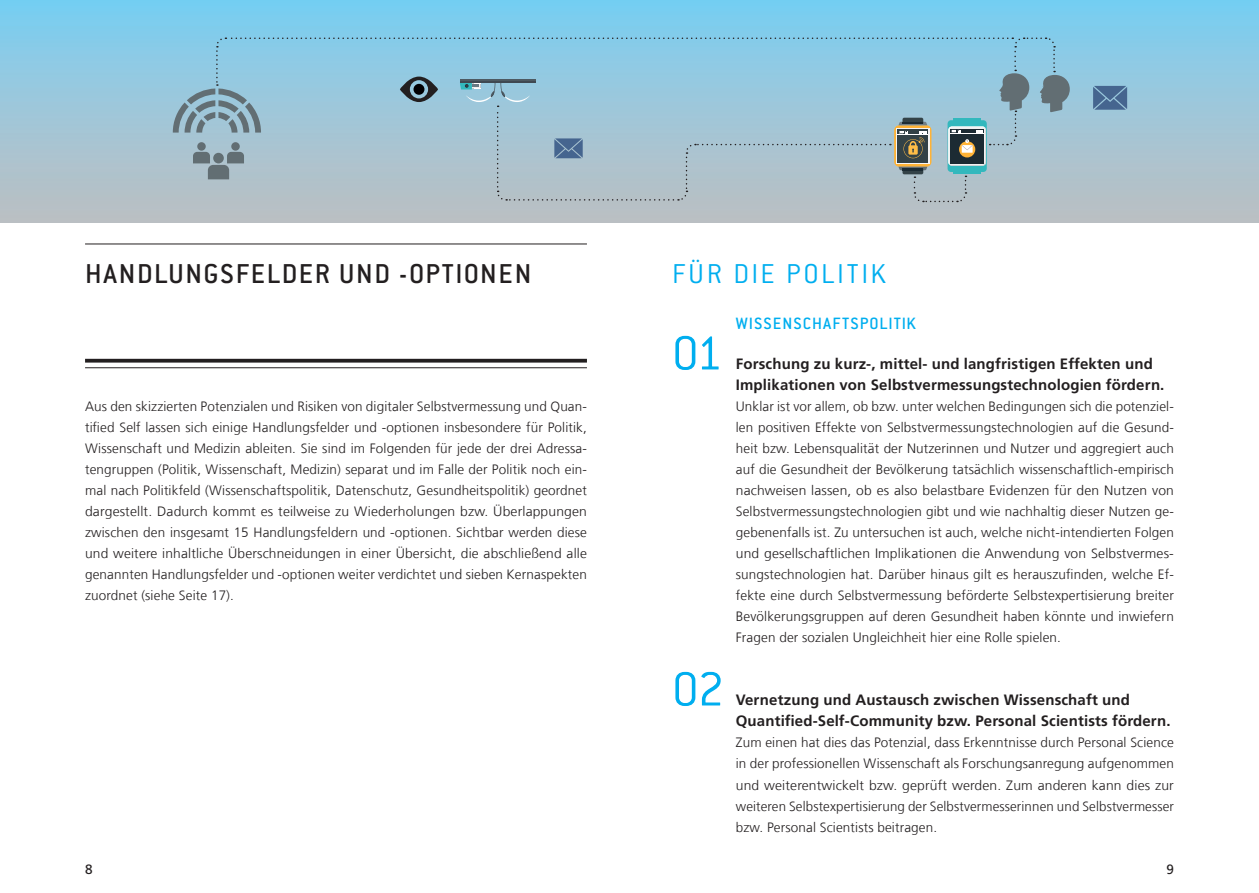
<style>
.page{position:relative;width:1259px;height:893px;background:#fff}
.page>*{position:absolute;margin:0;border:0;box-sizing:border-box;transform-origin:0 0}
.t1{font:300 52.5px "Conduit ITC Std";color:#00aeef}
._01_Headline_Conduit{font:500 30px "Conduit ITC Std";letter-spacing:.06em;color:#231f20}
.Einzug_ZwischenÜ_Con{font:300 30px "Conduit ITC Std";letter-spacing:.085em;color:#00aeef}
._02_Zwischentitel_Co{font:500 18px "Conduit ITC Std";letter-spacing:.06em;color:#00aeef}
.t2{font:700 15px/21px "Frutiger LT Com";letter-spacing:.01em;color:#231f20}
._03_Fliesstext_Fruti{font:300 13.5px/21px "Frutiger LT Com";letter-spacing:.01em;color:#231f20;text-align:justify}
.t3{font:13.5px "Frutiger LT Com";color:#231f20}
</style>
<div class="page">
<div style="left:0;top:0;width:1259px;height:222px;background:linear-gradient(to bottom,#79cef2,#bebfc1)"></div>
<svg style="left:1093px;top:86px;width:34px;height:24px"></svg>
<hr style="left:85px;top:244px;width:502px;height:1px;background:#231f20">
<svg style="left:85px;top:359px;width:502px;height:4px;background:#393536"></svg>
<hr style="left:85px;top:367px;width:502px;height:1px;background:#231f20">
<svg style="left:173px;top:37px;width:896px;height:166px;background:#9bbfd0"></svg>
<p class="_01_Headline_Conduit" style="left:85px;top:255px;width:448px">HANDLUNGSFELDER UND -OPTIONEN</p>
<p class="_03_Fliesstext_Fruti" style="left:85px;top:396px;width:503px">Aus den skizzierten Potenzialen und Risiken von digitaler Selbstvermessung und Quan&shy;tified Self lassen sich einige Handlungsfelder und -optionen insbesondere für Politik, Wissenschaft und Medizin ableiten. Sie sind im Folgenden für jede der drei Adressa&shy;tengruppen (Politik, Wissenschaft, Medizin) separat und im Falle der Politik noch ein&shy;mal nach Politikfeld (Wissenschaftspolitik, Datenschutz, Gesundheitspolitik) geordnet dargestellt. Dadurch kommt es teilweise zu Wiederholungen bzw. Überlappungen zwischen den insgesamt 15 Handlungsfeldern und -optionen. Sichtbar werden diese und weitere inhaltliche Überschneidungen in einer Übersicht, die abschließend alle genannten Handlungsfelder und -optionen weiter verdichtet und sieben Kernaspekten zuordnet (siehe Seite 17).</p>
<p class="Einzug_ZwischenÜ_Con" style="left:672px;top:255px;width:216px">FÜR DIE POLITIK</p>
<p class="_02_Zwischentitel_Co" style="left:736px;top:312px;width:182px">WISSENSCHAFTSPOLITIK</p>
<p class="t1" style="left:672px;top:321px;width:52px">01</p>
<p class="t2" style="left:736px;top:354px;width:430px">Forschung zu kurz-, mittel- und langfristigen Effekten und<br>Implikationen von Selbstvermessungstechnologien fördern.</p>
<p class="_03_Fliesstext_Fruti" style="left:736px;top:396px;width:439px">Unklar ist vor allem, ob bzw. unter welchen Bedingungen sich die potenziel&shy;len positiven Effekte von Selbstvermessungstechnologien auf die Gesund&shy;heit bzw. Lebensqualität der Nutzerinnen und Nutzer und aggregiert auch auf die Gesundheit der Bevölkerung tatsächlich wissenschaftlich-empirisch nachweisen lassen, ob es also belastbare Evidenzen für den Nutzen von Selbstvermessungstechnologien gibt und wie nachhaltig dieser Nutzen ge&shy;gebenenfalls ist. Zu untersuchen ist auch, welche nicht-intendierten Folgen und gesellschaftlichen Implikationen die Anwendung von Selbstvermes&shy;sungstechnologien hat. Darüber hinaus gilt es herauszufinden, welche Ef&shy;fekte eine durch Selbstvermessung beförderte Selbstexpertisierung breiter Bevölkerungsgruppen auf deren Gesundheit haben könnte und inwiefern Fragen der sozialen Ungleichheit hier eine Rolle spielen.</p>
<p class="t1" style="left:672px;top:657px;width:54px">02</p>
<p class="t2" style="left:736px;top:690px;width:436px">Vernetzung und Austausch zwischen Wissenschaft und<br>Quantified-Self-Community bzw. Personal Scientists fördern.</p>
<p class="_03_Fliesstext_Fruti" style="left:736px;top:732px;width:439px">Zum einen hat dies das Potenzial, dass Erkenntnisse durch Personal Science in der professionellen Wissenschaft als Forschungsanregung aufgenommen und weiterentwickelt bzw. geprüft werden. Zum anderen kann dies zur weiteren Selbstexpertisierung der Selbstvermesserinnen und Selbstvermesser bzw. Personal Scientists beitragen.</p>
<p class="t3" style="left:85px;top:861px;width:9px">8</p>
<p class="t3" style="left:1166px;top:861px;width:9px">9</p>
</div>
